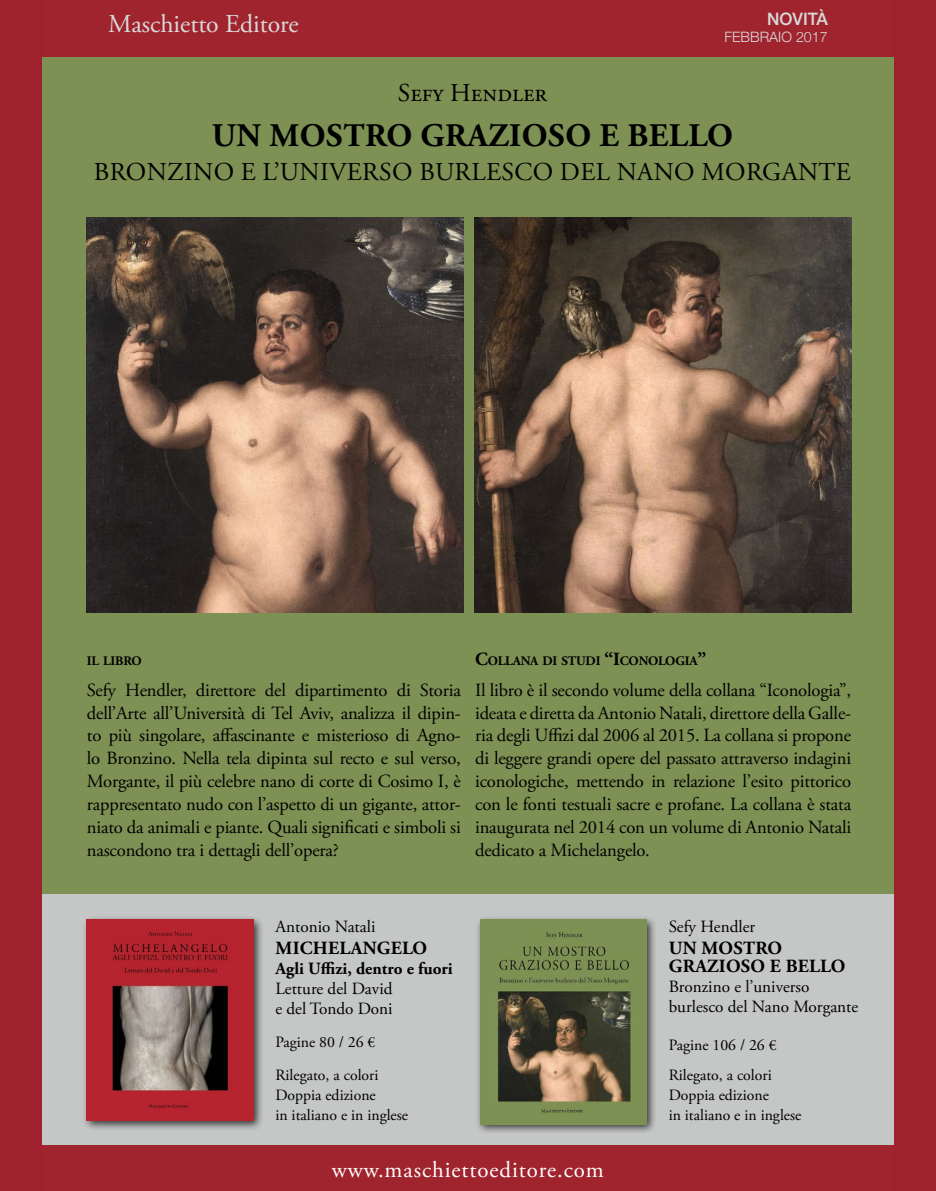
<style>
.page{position:relative;width:936px;height:1191px;background:#fff}
.page>*{position:absolute;margin:0;border:0;box-sizing:border-box;transform-origin:0 0}
.t1{font:700 32.85px "Adobe Garamond Pro";letter-spacing:.015em;color:#000}
.t2{font:25.8px "Adobe Garamond Pro";letter-spacing:.015em;color:#000}
.t3{font:25.8px "Adobe Garamond Pro";color:#d9dada}
.t4{font:22.8px "Adobe Garamond Pro";letter-spacing:.04em;color:#fff}
.t5{font:18.6px/23px "Adobe Garamond Pro";letter-spacing:-.01em;color:#000;text-align:justify}
.t6{font:700 18.6px/18.6px "Adobe Garamond Pro";letter-spacing:.015em;color:#000}
.t7{font:17.1px/20px "Adobe Garamond Pro";color:#000}
.t8{font:700 17.1px "Adobe Garamond Pro";color:#000}
.t9{font:500 17.1px "Helvetica Neue";color:#d9dada}
.t10{font:15.75px/20px "Adobe Garamond Pro";color:#000}
.t11{font:300 14.25px "Helvetica Neue";color:#d9dada}
.t12{font:700 13.05px "Adobe Garamond Pro";letter-spacing:-.015em;color:#000}
.s1{font-size:18.6px}
</style>
<div class="page">
<div style="left:0;top:0;width:935px;height:1191px;background:#9f212d"></div>
<div style="left:42px;top:0;width:851px;height:905px;background:#7d9154"></div>
<div style="left:42px;top:0;width:851px;height:56px;background:#a0242e"></div>
<div style="left:42px;top:894px;width:851px;height:255px;background:#c5c6c6"></div>
<img style="left:87px;top:217px;width:377px;height:395px">
<img style="left:474px;top:217px;width:377px;height:395px">
<div style="left:82px;top:915px;width:181px;height:216px;background:#000;opacity:.75"></div>
<img style="left:87px;top:920px;width:166px;height:200px">
<div style="left:475px;top:915px;width:182px;height:219px;background:#000;opacity:.75"></div>
<img style="left:480px;top:920px;width:166px;height:204px">
<div style="left:42px;top:1146px;width:851px;height:45px;background:#a0242e"></div>
<h2 class="t3" style="left:108px;top:8px;width:192px">Maschietto Editore</h2>
<p class="t9" style="left:767px;top:5px;width:62px">NOVITÀ</p>
<p class="t11" style="left:724px;top:25px;width:105px">FEBBRAIO 2017</p>
<h2 class="t2" style="left:398px;top:78px;width:151px">Sefy Hendler</h2>
<h1 class="t1" style="left:212px;top:116px;width:523px">UN MOSTRO GRAZIOSO E BELLO</h1>
<h2 class="t2" style="left:94px;top:156px;width:758px">BRONZINO E L’UNIVERSO BURLESCO DEL NANO MORGANTE</h2>
<p class="t12" style="left:87px;top:653px;width:56px">IL LIBRO</p>
<p class="t5" style="left:87px;top:679px;width:375px">Sefy Hendler, direttore del dipartimento di Storia dell’Arte all’Università di Tel Aviv, analizza il dipin&shy;to più singolare, affascinante e misterioso di Agno&shy;lo Bronzino. Nella tela dipinta sul recto e sul verso, Morgante, il più celebre nano di corte di Cosimo I, è rappresentato nudo con l’aspetto di un gigante, attor&shy;niato da animali e piante. Quali significati e simboli si nascondono tra i dettagli dell’opera?</p>
<p class="t12" style="left:475px;top:653px;width:232px"><span class="s1">C</span>OLLANA DI STUDI <span class="s1">“I</span>CONOLOGIA<span class="s1">”</span></p>
<p class="t5" style="left:475px;top:679px;width:377px">Il libro è il secondo volume della collana “Iconologia”, ideata e diretta da Antonio Natali, direttore della Galle&shy;ria degli Uffizi dal 2006 al 2015. La collana si propone di leggere grandi opere del passato attraverso indagini iconologiche, mettendo in relazione l’esito pittorico con le fonti testuali sacre e profane. La collana è stata inaugurata nel 2014 con un volume di Antonio Natali dedicato a Michelangelo.</p>
<p class="t7" style="left:275px;top:917px;width:102px">Antonio Natali</p>
<p class="t6" style="left:275px;top:939px;width:153px">MICHELANGELO</p>
<p class="t8" style="left:275px;top:958px;width:179px">Agli Uffizi, dentro e fuori</p>
<p class="t7" style="left:275px;top:979px;width:119px">Letture del David e del Tondo Doni</p>
<p class="t10" style="left:275px;top:1025px;width:104px;line-height:32.8px">Pagine 80 / 26 €<br>Rilegato, a colori</p>
<p class="t10" style="left:275px;top:1085px;width:134px">Doppia edizione<br>in italiano e in inglese</p>
<p class="t7" style="left:668px;top:917px;width:88px">Sefy Hendler</p>
<p class="t6" style="left:668px;top:939px;width:178px">UN MOSTRO<br>GRAZIOSO E BELLO</p>
<p class="t7" style="left:668px;top:977px;width:191px">Bronzino e l’universo burlesco del Nano Morgante</p>
<p class="t10" style="left:668px;top:1030px;width:109px;line-height:30px">Pagine 106 / 26 €<br>Rilegato, a colori</p>
<p class="t10" style="left:668px;top:1085px;width:134px">Doppia edizione<br>in italiano e in inglese</p>
<p class="t4" style="left:331px;top:1156px;width:274px">www.maschiettoeditore.com</p>
</div>
